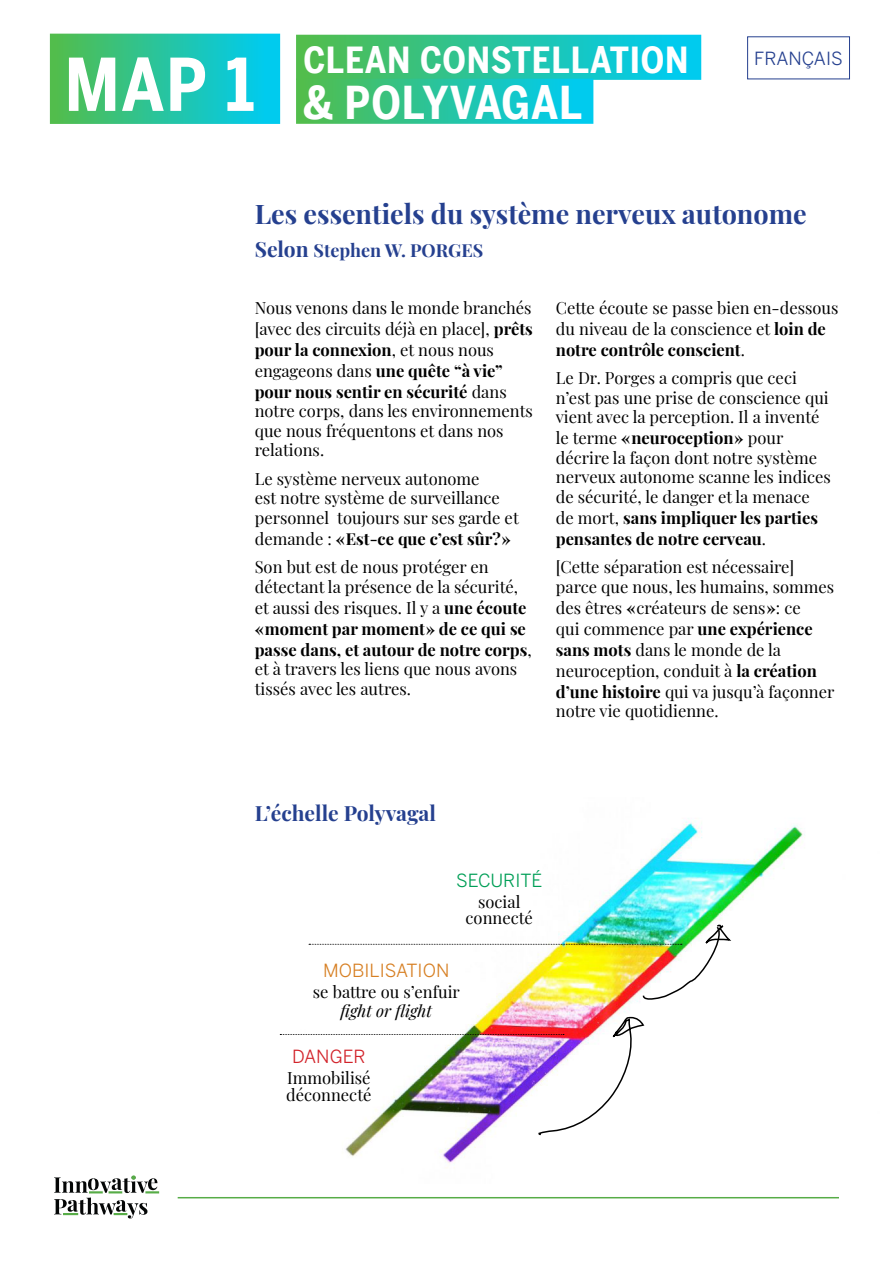
<style>
.page{position:relative;width:893px;height:1263px;background:#fff}
.page>*{position:absolute;margin:0;border:0;box-sizing:border-box;transform-origin:0 0}
.t1{font:700 45.3px "Benton Sans Condensed";letter-spacing:.015em;color:#fff}
.t2{font:700 36px "Benton Sans Condensed";letter-spacing:.02em;color:#fff}
.t3{font:700 27px "Playfair Display";color:#25408f}
.t4{font:700 21px "Playfair Display";color:#25408f}
.t5{font:700 18px "Playfair Display";color:#25408f}
.t6{font:18px "Benton Sans";color:#d78024}
.t7{font:18px "Benton Sans";color:#25408f}
.t8{font:18px "Benton Sans";color:#009f57}
.t9{font:18px "Benton Sans";color:#d2232a}
.t10{font:16.5px/19.5px "Playfair Display";color:#000}
.t11{font:700 16.5px/21px "Playfair Display";color:#000}
.t12{font:italic 16.5px "Playfair Display";color:#000}
.s1{font-size:21px}
.s2{font-weight:700}
.s3{font-weight:400}
</style>
<div class="page">
<svg style="left:54px;top:1175px;width:105px;height:43px"></svg>
<hr style="left:178px;top:1197px;width:661px;height:1px;background:#57ac47">
<div style="left:296px;top:35px;width:405px;height:45px;background:linear-gradient(to right,#54bd49,#00ccf8)"></div>
<div style="left:296px;top:79px;width:297px;height:45px;background:linear-gradient(to right,#54bd49,#00ccf8)"></div>
<div style="left:50px;top:34px;width:230px;height:90px;background:linear-gradient(to right,#54bd49,#00ccf7)"></div>
<img style="left:279px;top:818px;width:526px;height:350px">
<img style="left:309px;top:924px;width:424px;height:78px">
<img style="left:280px;top:1016px;width:366px;height:119px">
<h2 class="t2" style="left:303px;top:34px;width:387px">CLEAN CONSTELLATION</h2>
<h1 class="t1" style="left:65px;top:69px;width:519px"><sup>MAP</sup> <sup>1</sup> &amp; POLYVAGAL</h1>
<p class="t7" style="left:754px;top:48px;width:90px">FRANÇAIS</p>
<h3 class="t3" style="left:255px;top:192px;width:554px">Les essentiels du système nerveux autonome</h3>
<p class="t5" style="left:255px;top:236px;width:230px"><span class="s1">Selon</span> Stephen W. PORGES</p>
<p class="t10" style="left:255px;top:295px;width:280px;line-height:21px">Nous venons dans le monde branchés [avec des circuits déjà en place], <span class="s2">prêts pour la connexion</span>, et nous nous engageons dans <span class="s2">une quête “à vie” pour nous sentir en sécurité</span> dans</p>
<p class="t10" style="left:255px;top:400px;width:280px">notre corps, dans les environnements que nous fréquentons et dans nos relations.</p>
<p class="t10" style="left:255px;top:467px;width:266px">Le système nerveux autonome<br>est notre système de surveillance personnel toujours sur ses garde et</p>
<p class="t10" style="left:255px;top:523px;width:258px;line-height:28.5px">demande : <span class="s2">« Est-ce que c’est sûr? »<br></span>Son but est de nous protéger en</p>
<p class="t11" style="left:255px;top:574px;width:278px"><span class="s3">détectant la présence de la sécurité, et aussi des risques. Il y a</span> une écoute « moment par moment » de ce qui se passe dans, et autour de notre corps<span class="s3">,</span></p>
<p class="t10" style="left:255px;top:658px;width:264px">et à travers les liens que nous avons tissés avec les autres.</p>
<p class="t10" style="left:556px;top:296px;width:284px;line-height:21px">Cette écoute se passe bien en-dessous du niveau de la conscience et <span class="s2">loin de notre contrôle conscient</span>.</p>
<p class="t10" style="left:556px;top:367px;width:274px">Le Dr. Porges a compris que ceci n’est pas une prise de conscience qui vient avec la perception. Il a inventé</p>
<p class="t10" style="left:556px;top:427px;width:277px">le terme <span class="s2">« neuroception »</span> pour décrire la façon dont notre système nerveux autonome scanne les indices de sécurité, le danger et la menace</p>
<p class="t11" style="left:556px;top:506px;width:264px"><span class="s3">de mort,</span> sans impliquer les parties pensantes de notre cerveau<span class="s3">.</span></p>
<p class="t10" style="left:556px;top:556px;width:280px">[Cette séparation est nécessaire] parce que nous, les humains, sommes</p>
<p class="t10" style="left:556px;top:596px;width:280px;line-height:21px">des êtres <span class="s2">«</span> créateurs de sens <span class="s2">»</span>: ce<br>qui commence par <span class="s2">une expérience sans mots</span> dans le monde de la neuroception, conduit à <span class="s2">la création d’une histoire</span> qui va jusqu’à façonner</p>
<p class="t10" style="left:556px;top:700px;width:164px">notre vie quotidienne.</p>
<p class="t4" style="left:255px;top:796px;width:183px">L’échelle Polyvagal</p>
<p class="t8" style="left:456px;top:869px;width:88px">SECURITÉ</p>
<p class="t10" style="left:466px;top:892px;width:69px;line-height:16.5px;text-align:center">social connecté</p>
<p class="t6" style="left:323px;top:959px;width:128px">MOBILISATION</p>
<p class="t10" style="left:313px;top:980px;width:149px">se battre ou s’enfuir</p>
<p class="t12" style="left:341px;top:998px;width:93px">fight or flight</p>
<p class="t9" style="left:292px;top:1046px;width:75px">DANGER</p>
<p class="t10" style="left:286px;top:1068px;width:87px;line-height:16.5px">Immobilisé déconnecté</p>
</div>
